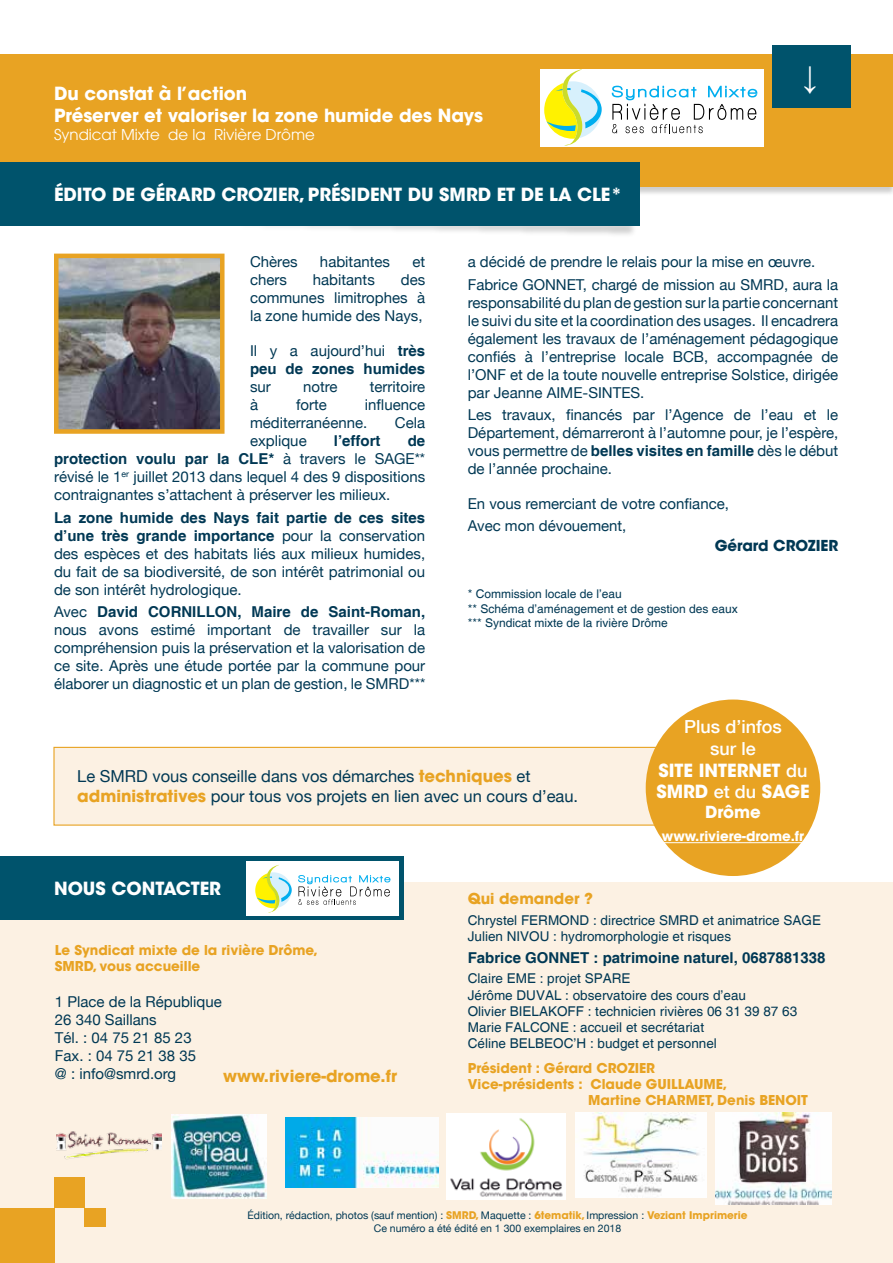
<style>
.page{position:relative;width:893px;height:1263px;background:#fff}
.page>*{position:absolute;margin:0;border:0;box-sizing:border-box;transform-origin:0 0}
.t1{font:31.5px "Arial";color:#fff}
.t2{font:700 18px/21.6px "ITC Avant Garde Std";color:#fff}
.t3{font:500 18px/21.6px "Helvetica Neue";color:#fff;text-align:center}
.t4{font:16.5px/19.8px "Helvetica Neue";color:#003854}
.t5{font:700 16.5px "ITC Avant Garde Std";color:#e8a323}
.t6{font:700 16.5px "ITC Avant Garde Std";color:#fff}
.t7{font:15px/18px "Helvetica Neue";color:#003854;text-align:justify}
.t8{font:700 15px/18px "Helvetica";color:#003854;text-align:right}
.t9{font:15px "Avant Garde";color:#fff}
.t10{font:700 15px "ITC Avant Garde Std";color:#003854}
.t11{font:700 15px "ITC Avant Garde Std";color:#e8a323}
.t12{font:13.5px/16.2px "Helvetica";color:#003854}
.t13{font:700 13.5px/16.2px "ITC Avant Garde Std";color:#e8a323}
.t14{font:700 13.5px "ITC Avant Garde Std";color:#fff}
.t15{font:12px/14.4px "Helvetica";color:#003854}
.t16{font:10.5px/12.6px "Helvetica Neue";color:#003854;text-align:center}
.s1{font-family:"Helvetica";font-weight:700}
.s2{font-family:"Helvetica Neue";font-weight:400}
.s3{font-family:"ITC Avant Garde Std";font-weight:700;color:#e8a323}
.s4{font-family:"Helvetica Neue";font-weight:500}
</style>
<div class="page">
<img style="left:229px;top:224px;width:411px;height:11px">
<div style="left:0;top:882px;width:893px;height:381px;background:#fcf1e3"></div>
<div style="left:0;top:54px;width:893px;height:142px;background:#000;opacity:.2"></div>
<div style="left:0;top:55px;width:892px;height:132px;background:#e8a323"></div>
<div style="left:0;top:162px;width:639px;height:63px;background:#00536c"></div>
<div style="left:0;top:856px;width:404px;height:63px;background:#00536c"></div>
<div style="left:772px;top:46px;width:79px;height:62px;background:#00536c"></div>
<div style="left:0;top:1209px;width:54px;height:54px;background:#e8a323"></div>
<div style="left:54px;top:1177px;width:31px;height:31px;background:#e8a323"></div>
<div style="left:85px;top:1208px;width:21px;height:19px;background:#e8a323"></div>
<img style="left:446px;top:1113px;width:119px;height:87px">
<img style="left:286px;top:1117px;width:152px;height:71px">
<img style="left:575px;top:1113px;width:131px;height:84px">
<div style="left:53px;top:747px;width:678px;height:79px;background:#fcf1e3;border:1px solid #e8a323"></div>
<img style="left:715px;top:1113px;width:117px;height:91px">
<div style="left:247px;top:862px;width:152px;height:54px;background:#fff"></div>
<svg style="left:298px;top:875px;width:92px;height:30px"></svg>
<svg style="left:255px;top:865px;width:37px;height:48px"></svg>
<div style="left:646px;top:699px;width:174px;height:177px;background:#e8a323;border-radius:50%"></div>
<hr style="left:662px;top:842px;width:142px;height:1px;background:#fff">
<img style="left:59px;top:259px;width:161px;height:170px">
<div style="left:54px;top:254px;width:171px;height:180px;border:4px solid #e8a323"></div>
<svg style="left:540px;top:69px;width:223px;height:78px"></svg>
<img style="left:172px;top:1114px;width:94px;height:85px">
<img style="left:56px;top:1131px;width:106px;height:28px">
<p class="t2" style="left:54px;top:83px;width:431px">Du constat à l’action<br>Préserver et valoriser la zone humide des Nays</p>
<p class="t9" style="left:54px;top:126px;width:262px">Syndicat Mixte de la Rivière Drôme</p>
<p class="t2" style="left:54px;top:183px;width:570px">ÉDITO DE GÉRARD CROZIER, PRÉSIDENT DU SMRD ET DE LA CLE*</p>
<h1 class="t1" style="left:802px;top:55px;width:17px">↓</h1>
<p class="t7" style="left:250px;top:254px;width:49px">Chères</p>
<p class="t7" style="left:320px;top:254px;width:72px">habitantes</p>
<p class="t7" style="left:412px;top:254px;width:14px">et</p>
<p class="t7" style="left:250px;top:272px;width:38px">chers</p>
<p class="t7" style="left:313px;top:272px;width:63px">habitants</p>
<p class="t7" style="left:250px;top:272px;width:177px;text-indent:151px">des communes limitrophes à la zone humide des Nays,</p>
<p class="t7" style="left:250px;top:343px;width:177px">Il y a aujourd’hui <span class="s1">très</span></p>
<p class="t8" style="left:250px;top:361px;width:177px">peu de zones humides</p>
<p class="t7" style="left:250px;top:379px;width:22px">sur</p>
<p class="t7" style="left:303px;top:379px;width:36px">notre</p>
<p class="t7" style="left:370px;top:379px;width:57px">territoire</p>
<p class="t7" style="left:250px;top:397px;width:10px">à</p>
<p class="t7" style="left:296px;top:397px;width:32px">forte</p>
<p class="t7" style="left:250px;top:397px;width:177px;text-indent:115px">influence méditerranéenne.</p>
<p class="t7" style="left:395px;top:415px;width:32px">Cela</p>
<p class="t7" style="left:250px;top:433px;width:58px">explique</p>
<p class="t8" style="left:334px;top:433px;width:48px">l’effort</p>
<p class="t8" style="left:54px;top:433px;width:373px">de<br>protection voulu par la CLE* <span class="s2">à travers le SAGE**</span></p>
<p class="t7" style="left:54px;top:469px;width:373px">révisé le 1<sup>er</sup> juillet 2013 dans lequel 4 des 9 dispositions contraignantes s’attachent à préserver les milieux.</p>
<p class="t8" style="left:54px;top:509px;width:373px;text-align:left">La zone humide des Nays fait partie de ces sites d’une très grande importance <span class="s2">pour la conservation</span></p>
<p class="t7" style="left:54px;top:545px;width:373px">des espèces et des habitats liés aux milieux humides, du fait de sa biodiversité, de son intérêt patrimonial ou de son intérêt hydrologique.</p>
<p class="t8" style="left:54px;top:603px;width:373px"><span class="s2">Avec</span> David CORNILLON, Maire de Saint-Roman,</p>
<p class="t7" style="left:54px;top:621px;width:373px">nous avons estimé important de travailler sur la compréhension puis la préservation et la valorisation de ce site. Après une étude portée par la commune pour élaborer un diagnostic et un plan de gestion, le SMRD***</p>
<p class="t7" style="left:468px;top:252px;width:372px;line-height:22.2px">a décidé de prendre le relais pour la mise en oeuvre.<br>Fabrice GONNET, chargé de mission au SMRD, aura la</p>
<p class="t7" style="left:468px;top:294px;width:372px">responsabilité du plan de gestion sur la partie concernant le suivi du site et la coordination des usages. Il encadrera également les travaux de l’aménagement pédagogique confiés à l’entreprise locale BCB, accompagnée de l’ONF et de la toute nouvelle entreprise Solstice, dirigée par Jeanne AIME-SINTES.</p>
<p class="t7" style="left:468px;top:406px;width:372px">Les travaux, financés par l’Agence de l’eau et le Département, démarreront à l’automne pour, je l’espère, vous permettre de <span class="s1">belles visites en famille</span> dès le début de l’année prochaine.</p>
<p class="t7" style="left:468px;top:493px;width:263px;line-height:22.2px">En vous remerciant de votre confiance,<br>Avec mon dévouement,</p>
<p class="t10" style="left:715px;top:536px;width:125px">Gérard CROZIER</p>
<p class="t15" style="left:468px;top:587px;width:272px">* Commission locale de l’eau<br>** Schéma d’aménagement et de gestion des eaux *** Syndicat mixte de la rivière Drôme</p>
<p class="t4" style="left:77px;top:767px;width:502px">Le SMRD vous conseille dans vos démarches <span class="s3">techniques</span> et <span class="s3">administratives</span> pour tous vos projets en lien avec un cours d’eau.</p>
<p class="t3" style="left:684px;top:715px;width:99px">Plus d’infos sur le</p>
<p class="t2" style="left:656px;top:759px;width:155px">SITE INTERNET <span class="s4">du<br></span>SMRD <span class="s4">et du</span> SAGE</p>
<p class="t6" style="left:705px;top:801px;width:57px">Drôme</p>
<p class="t14" style="left:662px;top:828px;width:144px">www.riviere-drome.fr</p>
<p class="t2" style="left:54px;top:878px;width:169px">NOUS CONTACTER</p>
<p class="t13" style="left:55px;top:941px;width:265px">Le Syndicat mixte de la rivière Drôme,<br>SMRD, vous accueille</p>
<p class="t7" style="left:55px;top:993px;width:168px;text-align:left">1 Place de la République<br>26 340 Saillans<br>Tél. : 04 75 21 85 23<br>Fax. : 04 75 21 38 35<br>@ : info@smrd.org</p>
<p class="t5" style="left:223px;top:1065px;width:175px">www.riviere-drome.fr</p>
<p class="t11" style="left:468px;top:889px;width:127px">Qui demander ?</p>
<p class="t12" style="left:468px;top:912px;width:355px">Chrystel FERMOND : directrice SMRD et animatrice SAGE<br>Julien NIVOU : hydromorphologie et risques</p>
<p class="t8" style="left:468px;top:949px;width:359px">Fabrice GONNET : patrimoine naturel, 0687881338</p>
<p class="t12" style="left:468px;top:971px;width:331px">Claire EME : projet SPARE<br>Jérôme DUVAL : observatoire des cours d’eau<br>Olivier BIELAKOFF : technicien rivières 06 31 39 87 63<br>Marie FALCONE : accueil et secrétariat<br>Céline BELBEOC’H : budget et personnel</p>
<p class="t13" style="left:468px;top:1060px;width:189px">Président : Gérard CROZIER</p>
<p class="t13" style="left:468px;top:1076px;width:261px">Vice-présidents : Claude GUILLAUME,</p>
<p class="t13" style="left:588px;top:1092px;width:221px">Martine CHARMET, Denis BENOIT</p>
<p class="t16" style="left:247px;top:1209px;width:502px">Édition, rédaction, photos (sauf mention) : <span class="s3">SMRD,</span> Maquette : <span class="s3">6tematik,</span> Impression : <span class="s3">Veziant Imprimerie<br></span>Ce numéro a été édité en 1 300 exemplaires en 2018</p>
</div>
